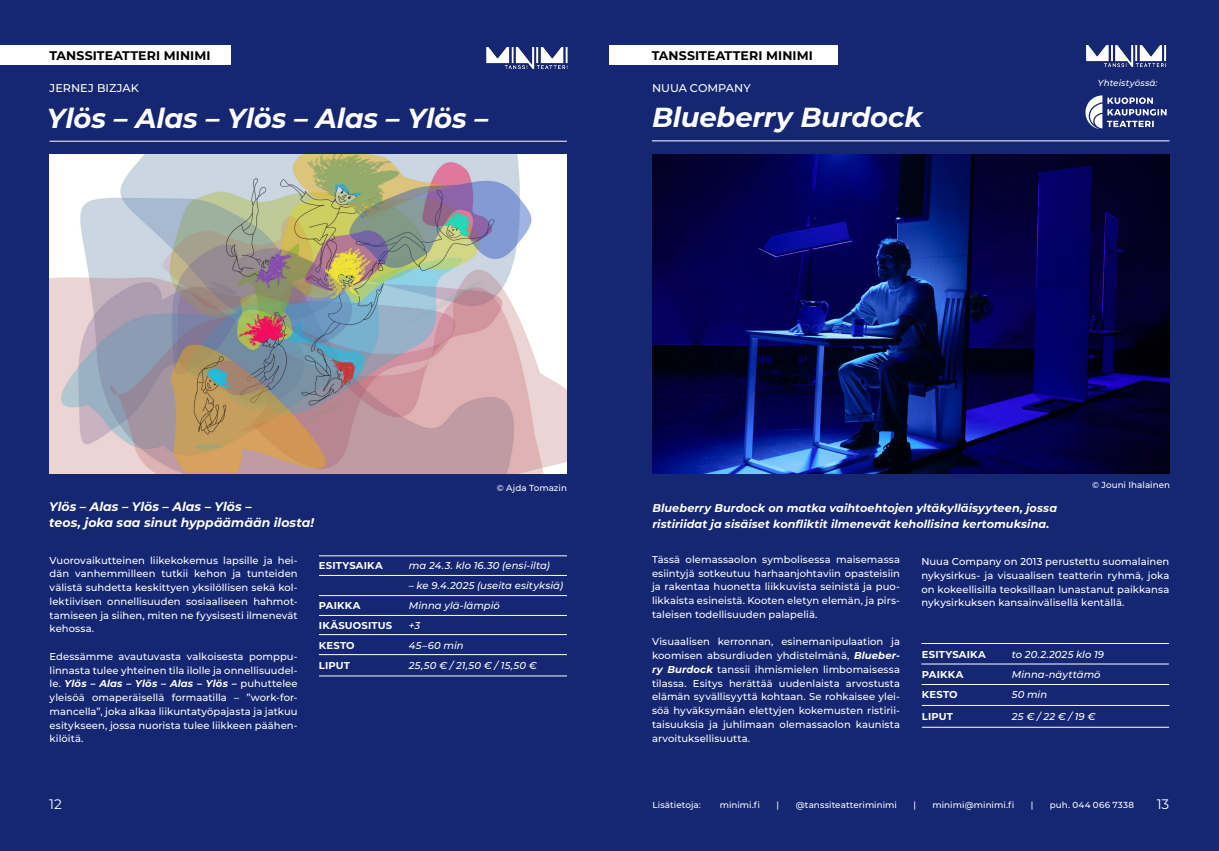
<style>
.page{position:relative;width:1219px;height:851px;background:#fff}
.page>*{position:absolute;margin:0;border:0;box-sizing:border-box;transform-origin:0 0}
.bold_otsikko{font:italic 700 27.5px "Montserrat";letter-spacing:-.005em;color:#fff}
.t1{font:13.75px "Montserrat";color:#fff}
.Väliotsikko_-_bold_italic{font:italic 700 12.5px "Montserrat";color:#fff}
.leipä_bold{font:700 12.5px "Montserrat";letter-spacing:.01em;color:#000}
.Väliotsikko_-_bold_italic-2{font:italic 700 11.25px/16.2px "Montserrat";letter-spacing:.005em;color:#fff}
.leipä_bold-2{font:500 11.25px "Montserrat";color:#fff}
.Väliotsikko_-_bold_italic-3{font:500 10px/13.8px "Montserrat";letter-spacing:.005em;color:#fff;text-align:justify}
.Väliotsikko_-_bold_italic-4{font:italic 500 10px "Montserrat";letter-spacing:.005em;color:#fff}
.Väliotsikko_-_bold_italic-5{font:700 10px "Montserrat";letter-spacing:.015em;color:#fff}
.Väliotsikko_-_bold_italic-6{font:500 8.75px "Montserrat";letter-spacing:.005em;color:#fff}
.Väliotsikko_-_bold_italic-7{font:500 8.75px "Montserrat";letter-spacing:.03em;color:#fff}
.Väliotsikko_-_bold_italic-8{font:italic 500 8.75px "Montserrat";letter-spacing:.02em;color:#fff}
.s1{font-weight:700;font-style:italic}
</style>
<div class="page">
<div style="left:0;top:0;width:1219px;height:850px;background:#152673"></div>
<div style="left:0;top:45px;width:230px;height:20px;background:#fff"></div>
<div style="left:609px;top:45px;width:229px;height:20px;background:#fff"></div>
<hr style="left:319px;top:634px;width:248px;height:1px;background:#fff">
<hr style="left:319px;top:675px;width:248px;height:1px;background:#fff">
<hr style="left:319px;top:575px;width:248px;height:1px;background:#fff">
<hr style="left:319px;top:615px;width:248px;height:1px;background:#fff">
<hr style="left:319px;top:654px;width:248px;height:1px;background:#fff">
<hr style="left:319px;top:555px;width:248px;height:1px;background:#fff">
<hr style="left:319px;top:595px;width:248px;height:1px;background:#fff">
<img style="left:50px;top:154px;width:517px;height:319px">
<hr style="left:922px;top:727px;width:247px;height:1px;background:#fff">
<hr style="left:921px;top:663px;width:248px;height:1px;background:#fff">
<hr style="left:921px;top:643px;width:248px;height:1px;background:#fff">
<hr style="left:922px;top:705px;width:247px;height:1px;background:#fff">
<hr style="left:922px;top:684px;width:247px;height:1px;background:#fff">
<img style="left:652px;top:154px;width:517px;height:319px">
<hr style="left:49px;top:141px;width:518px;height:1px;background:#fff">
<hr style="left:652px;top:141px;width:517px;height:1px;background:#fff">
<img style="left:1086px;top:45px;width:81px;height:22px">
<img style="left:486px;top:47px;width:82px;height:22px">
<svg style="left:1085px;top:95px;width:82px;height:34px"></svg>
<p class="leipä_bold" style="left:50px;top:46px;width:162px">TANSSITEATTERI MINIMI</p>
<p class="leipä_bold" style="left:652px;top:46px;width:162px">TANSSITEATTERI MINIMI</p>
<p class="leipä_bold-2" style="left:50px;top:80px;width:91px">JERNEJ BIZJAK</p>
<p class="bold_otsikko" style="left:47px;top:98px;width:443px">Ylös – Alas – Ylös – Alas – Ylös –</p>
<p class="leipä_bold-2" style="left:652px;top:80px;width:100px">NUUA COMPANY</p>
<p class="bold_otsikko" style="left:652px;top:98px;width:272px">Blueberry Burdock</p>
<p class="Väliotsikko_-_bold_italic-8" style="left:1098px;top:76px;width:61px">Yhteistyössä:</p>
<p class="Väliotsikko_-_bold_italic" style="left:49px;top:497px;width:204px">Ylös – Alas – Ylös – Alas – Ylös –</p>
<p class="Väliotsikko_-_bold_italic" style="left:49px;top:513px;width:267px">teos, joka saa sinut hyppäämään ilosta!</p>
<p class="Väliotsikko_-_bold_italic-6" style="left:497px;top:481px;width:72px">© Ajda Tomazin</p>
<p class="Väliotsikko_-_bold_italic-2" style="left:652px;top:499px;width:406px">Blueberry Burdock on matka vaihtoehtojen yltäkylläisyyteen, jossa ristiriidat ja sisäiset konfliktit ilmenevät kehollisina kertomuksina.</p>
<p class="Väliotsikko_-_bold_italic-6" style="left:1092px;top:478px;width:80px">© Jouni Ihalainen</p>
<p class="Väliotsikko_-_bold_italic-3" style="left:50px;top:552px;width:250px">Vuorovaikutteinen liikekokemus lapsille ja hei&shy;dän vanhemmilleen tutkii kehon ja tunteiden välistä suhdetta keskittyen yksilöllisen sekä kol&shy;lektiivisen onnellisuuden sosiaaliseen hahmot&shy;tamiseen ja siihen, miten ne fyysisesti ilmenevät kehossa.</p>
<p class="Väliotsikko_-_bold_italic-3" style="left:50px;top:649px;width:250px">Edessämme avautuvasta valkoisesta pomppu&shy;linnasta tulee yhteinen tila ilolle ja onnellisuudel&shy;le. <span class="s1">Ylös – Alas – Ylös – Alas – Ylös –</span> puhuttelee yleisöä omaperäisellä formaatilla – ”work-for&shy;mancella”, joka alkaa liikuntatyöpajasta ja jatkuu esitykseen, jossa nuorista tulee liikkeen päähen&shy;kilöitä.</p>
<p class="Väliotsikko_-_bold_italic-5" style="left:319px;top:558px;width:66px">ESITYSAIKA</p>
<p class="Väliotsikko_-_bold_italic-4" style="left:409px;top:558px;width:143px">ma 24.3. klo 16.30 (ensi-ilta)</p>
<p class="Väliotsikko_-_bold_italic-4" style="left:409px;top:578px;width:156px">– ke 9.4.2025 (useita esityksiä)</p>
<p class="Väliotsikko_-_bold_italic-5" style="left:319px;top:598px;width:43px">PAIKKA</p>
<p class="Väliotsikko_-_bold_italic-4" style="left:409px;top:598px;width:93px">Minna ylä-lämpiö</p>
<p class="Väliotsikko_-_bold_italic-5" style="left:319px;top:618px;width:75px">IKÄSUOSITUS</p>
<p class="Väliotsikko_-_bold_italic-4" style="left:409px;top:618px;width:13px">+3</p>
<p class="Väliotsikko_-_bold_italic-5" style="left:319px;top:638px;width:37px">KESTO</p>
<p class="Väliotsikko_-_bold_italic-4" style="left:409px;top:638px;width:56px">45–60 min</p>
<p class="Väliotsikko_-_bold_italic-5" style="left:319px;top:658px;width:33px">LIPUT</p>
<p class="Väliotsikko_-_bold_italic-4" style="left:409px;top:658px;width:129px">25,50 € / 21,50 € / 15,50 €</p>
<p class="Väliotsikko_-_bold_italic-3" style="left:652px;top:552px;width:250px">Tässä olemassaolon symbolisessa maisemassa esiintyjä sotkeutuu harhaanjohtaviin opasteisiin ja rakentaa huonetta liikkuvista seinistä ja puo&shy;likkaista esineistä. Kooten eletyn elemän, ja pirs&shy;taleisen todellisuuden palapeliä.</p>
<p class="Väliotsikko_-_bold_italic-3" style="left:652px;top:634px;width:250px">Visuaalisen kerronnan, esinemanipulaation ja koomisen absurdiuden yhdistelmänä, <span class="s1">Blueber&shy;ry Burdock</span> tanssii ihmismielen limbomaisessa tilassa. Esitys herättää uudenlaista arvostusta elämän syvällisyyttä kohtaan. Se rohkaisee ylei&shy;söä hyväksymään elettyjen kokemusten ristirii&shy;taisuuksia ja juhlimaan olemassaolon kaunista arvoituksellisuutta.</p>
<p class="Väliotsikko_-_bold_italic-3" style="left:921px;top:554px;width:250px">Nuua Company on 2013 perustettu suomalainen nykysirkus- ja visuaalisen teatterin ryhmä, joka on kokeellisilla teoksillaan lunastanut paikkansa nykysirkuksen kansainvälisellä kentällä.</p>
<p class="Väliotsikko_-_bold_italic-5" style="left:922px;top:646px;width:66px">ESITYSAIKA</p>
<p class="Väliotsikko_-_bold_italic-4" style="left:1012px;top:647px;width:94px">to 20.2.2025 klo 19</p>
<p class="Väliotsikko_-_bold_italic-5" style="left:922px;top:666px;width:43px">PAIKKA</p>
<p class="Väliotsikko_-_bold_italic-4" style="left:1012px;top:667px;width:90px">Minna-näyttämö</p>
<p class="Väliotsikko_-_bold_italic-5" style="left:922px;top:686px;width:37px">KESTO</p>
<p class="Väliotsikko_-_bold_italic-4" style="left:1012px;top:687px;width:37px">50 min</p>
<p class="Väliotsikko_-_bold_italic-5" style="left:922px;top:709px;width:33px">LIPUT</p>
<p class="Väliotsikko_-_bold_italic-4" style="left:1012px;top:709px;width:85px">25 € / 22 € / 19 €</p>
<p class="t1" style="left:49px;top:794px;width:14px">12</p>
<p class="t1" style="left:1157px;top:794px;width:14px">13</p>
<p class="Väliotsikko_-_bold_italic-6" style="left:652px;top:798px;width:50px">Lisätietoja:</p>
<p class="Väliotsikko_-_bold_italic-6" style="left:720px;top:798px;width:42px">minimi.fi</p>
<p class="Väliotsikko_-_bold_italic-6" style="left:777px;top:798px;width:4px">|</p>
<p class="Väliotsikko_-_bold_italic-6" style="left:796px;top:798px;width:103px">@tanssiteatteriminimi</p>
<p class="Väliotsikko_-_bold_italic-6" style="left:913px;top:798px;width:4px">|</p>
<p class="Väliotsikko_-_bold_italic-6" style="left:932px;top:798px;width:83px">minimi@minimi.fi</p>
<p class="Väliotsikko_-_bold_italic-6" style="left:1031px;top:798px;width:4px">|</p>
<p class="Väliotsikko_-_bold_italic-7" style="left:1050px;top:798px;width:86px">puh. 044 066 7338</p>
</div>
